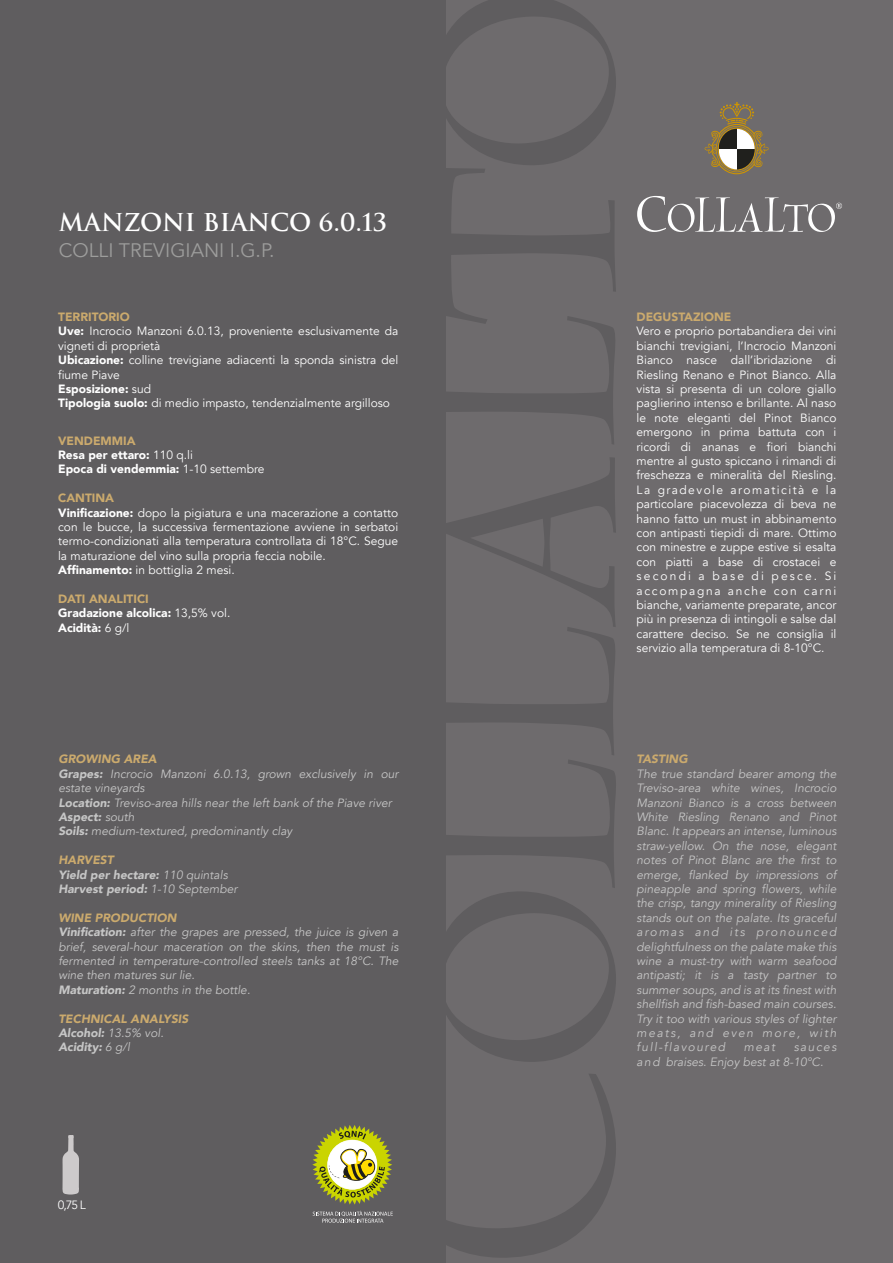
<style>
.page{position:relative;width:893px;height:1263px;background:#fff}
.page>*{position:absolute;margin:0;border:0;box-sizing:border-box;transform-origin:0 0}
.t1{font:700 24px "Trajan";color:#fff}
.t2{font:19.5px "Avenir";color:#9d9d9c}
.t3{font:12px/14.4px "Avenir";color:#fff}
.t4{font:italic 12px/14.4px "Avenir";color:#c6c6c6}
.t5{font:900 12px/14.4px "Avenir";color:#fff}
.t6{font:italic 900 12px/14.4px "Avenir";color:#c6c6c6}
.t7{font:italic 900 12px/14.4px "Avenir";color:#cbaa6d}
.t8{font:900 12px "Avenir";color:#cbaa6d}
.s1{font-weight:900;color:#cbaa6d}
.s2{font-weight:900}
.s3{color:#cbaa6d}
.s4{font-weight:400}
.s5{color:#c6c6c6}
.s6{font-weight:400;color:#c6c6c6}
</style>
<div class="page">
<div style="left:0;top:0;width:446px;height:1263px;background:#5f5d5f"></div>
<div style="left:446px;top:0;width:447px;height:1263px;background:#6e6b6d"></div>
<svg style="left:446px;top:1074px;width:170px;height:184px"></svg>
<svg style="left:446px;top:457px;width:170px;height:605px"></svg>
<svg style="left:446px;top:0;width:170px;height:444px"></svg>
<svg style="left:704px;top:102px;width:65px;height:72px"></svg>
<svg style="left:737px;top:149px;width:18px;height:20px"></svg>
<svg style="left:719px;top:129px;width:18px;height:20px"></svg>
<svg style="left:719px;top:149px;width:18px;height:20px"></svg>
<svg style="left:737px;top:129px;width:18px;height:20px"></svg>
<svg style="left:637px;top:196px;width:205px;height:36px"></svg>
<svg style="left:62px;top:1135px;width:17px;height:59px"></svg>
<svg style="left:313px;top:1211px;width:80px;height:12px"></svg>
<svg style="left:312px;top:1125px;width:80px;height:79px"></svg>
<h1 class="t1" style="left:59px;top:207px;width:330px">MANZONI BIANCO 6.0.13</h1>
<h2 class="t2" style="left:59px;top:238px;width:217px">COLLI TREVIGIANI I.G.P.</h2>
<p class="t3" style="left:58px;top:310px;width:342px"><span class="s1">TERRITORIO<br></span><span class="s2">Uve:</span> Incrocio Manzoni 6.0.13, proveniente esclusivamente da vigneti di proprietà<br><span class="s2">Ubicazione:</span> colline trevigiane adiacenti la sponda sinistra del fiume Piave<br><span class="s2">Esposizione:</span> sud<br><span class="s2">Tipologia suolo:</span> di medio impasto, tendenzialmente argilloso</p>
<p class="t5" style="left:58px;top:433px;width:208px"><span class="s3">VENDEMMIA<br></span>Resa per ettaro: <span class="s4">110 q.li<br></span>Epoca di vendemmia: <span class="s4">1-10 settembre</span></p>
<p class="t3" style="left:58px;top:491px;width:342px"><span class="s1">CANTINA<br></span><span class="s2">Vinificazione:</span> dopo la pigiatura e una macerazione a contatto con le bucce, la successiva fermentazione avviene in serbatoi termo-condizionati alla temperatura controllata di 18°C. Segue la maturazione del vino sulla propria feccia nobile.<br><span class="s2">Affinamento:</span> in bottiglia 2 mesi.</p>
<p class="t5" style="left:58px;top:591px;width:174px"><span class="s3">DATI ANALITICI<br></span>Gradazione alcolica: <span class="s4">13,5% vol.<br></span>Acidità: <span class="s4">6 g/l</span></p>
<p class="t4" style="left:58px;top:752px;width:342px"><span class="s1">GROWING AREA<br></span><span class="s2">Grapes:</span> Incrocio Manzoni 6.0.13, grown exclusively in our estate vineyards<br><span class="s2">Location:</span> Treviso-area hills near the left bank of the Piave river <span class="s2">Aspect:</span> south<br><span class="s2">Soils:</span> medium-textured, predominantly clay</p>
<p class="t6" style="left:58px;top:853px;width:181px"><span class="s3">HARVEST<br></span>Yield per hectare: <span class="s4">110 quintals<br></span>Harvest period: <span class="s4">1-10 September</span></p>
<p class="t4" style="left:58px;top:911px;width:342px"><span class="s1">WINE PRODUCTION<br></span><span class="s2">Vinification:</span> after the grapes are pressed, the juice is given a brief, several-hour maceration on the skins, then the must is fermented in temperature-controlled steels tanks at 18°C. The wine then matures sur lie.<br><span class="s2">Maturation:</span> 2 months in the bottle.</p>
<p class="t7" style="left:58px;top:1011px;width:131px">TECHNICAL ANALYSIS<br><span class="s5">Alcohol:</span> <span class="s6">13.5% vol.<br></span><span class="s5">Acidity:</span> <span class="s6">6 g/l</span></p>
<p class="t3" style="left:58px;top:1197px;width:29px">0,75 L</p>
<p class="t8" style="left:637px;top:307px;width:96px">DEGUSTAZIONE</p>
<p class="t3" style="left:637px;top:324px;width:201px;text-align:justify">Vero e proprio portabandiera dei vini bianchi trevigiani, l’Incrocio Manzoni Bianco nasce dall’ibridazione di Riesling Renano e Pinot Bianco. Alla vista si presenta di un colore giallo paglierino intenso e brillante. Al naso le note eleganti del Pinot Bianco emergono in prima battuta con i ricordi di ananas e fiori bianchi mentre al gusto spiccano i rimandi di freschezza e mineralità del Riesling.<br>La gradevole aromaticità e la particolare piacevolezza di beva ne hanno fatto un must in abbinamento con antipasti tiepidi di mare. Ottimo con minestre e zuppe estive si esalta con piatti a base di crostacei e secondi a base di pesce. Si accompagna anche con carni bianche, variamente preparate, ancor più in presenza di intingoli e salse dal carattere deciso. Se ne consiglia il servizio alla temperatura di 8-10°C.</p>
<p class="t7" style="left:637px;top:752px;width:53px">TASTING</p>
<p class="t4" style="left:637px;top:767px;width:201px;text-align:justify">The true standard bearer among the Treviso-area white wines, Incrocio Manzoni Bianco is a cross between White Riesling Renano and Pinot Blanc. It appears an intense, luminous straw-yellow. On the nose, elegant notes of Pinot Blanc are the first to emerge, flanked by impressions of pineapple and spring flowers, while the crisp, tangy minerality of Riesling stands out on the palate. Its graceful aromas and its pronounced delightfulness on the palate make this wine a must-try with warm seafood antipasti; it is a tasty partner to summer soups, and is at its finest with shellfish and fish-based main courses.<br>Try it too with various styles of lighter meats, and even more, with full-flavoured</p>
<p class="t4" style="left:744px;top:1040px;width:33px">meat</p>
<p class="t4" style="left:637px;top:1040px;width:201px;text-indent:157px">sauces and braises. Enjoy best at 8-10°C.</p>
</div>
